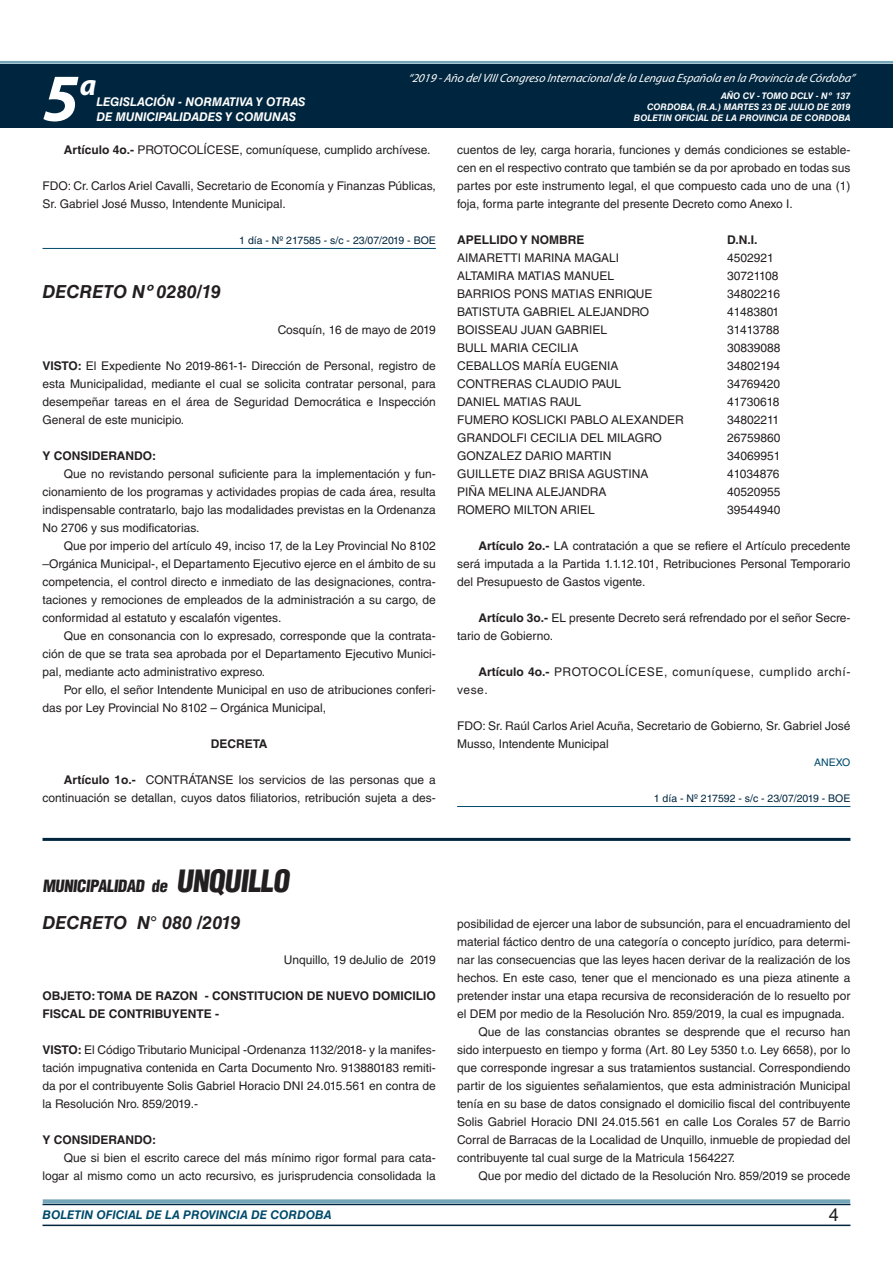
<style>
.page{position:relative;width:893px;height:1263px;background:#fff}
.page>*{position:absolute;margin:0;border:0;box-sizing:border-box;transform-origin:0 0}
.t1{font:italic 700 67.5px "Myriad Pro";color:#fff}
.t2{font:900 condensed 30px "Helvetica LT Std";color:#231f20}
.t3{font:italic 700 30px "Myriad Pro";color:#fff}
.t4{font:italic 700 18px "Helvetica LT Std";color:#231f20}
.t5{font:18px "Helvetica LT Std";color:#231f20}
.t6{font:900 condensed 16.5px "Helvetica LT Std";color:#231f20}
.t7{font:12px/18px "Helvetica LT Std";color:#231f20;text-align:justify}
.t8{font:700 12px/18px "Helvetica LT Std";color:#231f20}
.t9{font:italic 12px "Myriad Pro";color:#fff}
.t10{font:12px/18px "Helvetica LT Std";letter-spacing:.05em;color:#231f20}
.t11{font:italic 700 12px "Helvetica LT Std";color:#fff}
.t12{font:italic 700 12px "Helvetica LT Std";color:#004b6c}
.t13{font:10.5px "Helvetica LT Std";color:#00263f}
.t14{font:10.5px "Helvetica LT Std";color:#004b6c}
.t15{font:italic 700 9px/10.8px "Helvetica LT Std";color:#fff;text-align:right}
.s1{font-weight:700}
</style>
<div class="page">
<div style="left:0;top:61px;width:893px;height:6px;background:#fff;opacity:.75"></div>
<div style="left:0;top:64px;width:893px;height:64px;background:#00263f"></div>
<hr style="left:43px;top:1224px;width:807px;height:2px;background:#00263f">
<div style="left:42px;top:1198px;width:809px;height:8px;background:#fff;opacity:.75"></div>
<hr style="left:43px;top:248px;width:393px;height:1px;background:#004b6c">
<hr style="left:457px;top:806px;width:393px;height:1px;background:#004b6c">
<hr style="left:43px;top:838px;width:807px;height:3px;background:#00263f">
<h1 class="t1" style="left:43px;top:54px;width:38px">5</h1>
<h2 class="t3" style="left:80px;top:66px;width:18px">a</h2>
<p class="t11" style="left:96px;top:95px;width:211px">LEGISLACIÓN - NORMATIVA Y OTRAS</p>
<p class="t11" style="left:96px;top:109px;width:201px">DE MUNICIPALIDADES Y COMUNAS</p>
<p class="t9" style="left:408px;top:71px;width:448px">“2019 -Año delVIIICongreso Internacionalde la Lengua Esp añola en la Provincia de Córdoba”</p>
<p class="t15" style="left:634px;top:91px;width:218px">AÑO CV - TOMO DCLV - Nº 137<br>CORDOBA, (R.A.) MARTES 23 DE JULIO DE 2019<br>BOLETIN OFICIAL DE LA PROVINCIA DE CORDOBA</p>
<p class="t7" style="left:64px;top:141px;width:368px"><span class="s1">Artículo 4o.-</span> PROTOCOLÍCESE, comuníquese, cumplido archívese.</p>
<p class="t7" style="left:43px;top:177px;width:395px">FDO: Cr. Carlos Ariel Cavalli, Secretario de Economía y Finanzas Públicas,<br>Sr. Gabriel José Musso, Intendente Municipal.</p>
<p class="t13" style="left:239px;top:234px;width:198px">1 día - Nº 217585 - s/c - 23/07/2019 - BOE</p>
<h3 class="t4" style="left:43px;top:280px;width:180px">DECRETO Nº 0280/19</h3>
<p class="t7" style="left:278px;top:321px;width:160px">Cosquín, 16 de mayo de 2019</p>
<p class="t7" style="left:43px;top:357px;width:395px"><span class="s1">VISTO:</span> El Expediente No 2019-861-1- Dirección de Personal, registro de esta Municipalidad, mediante el cual se solicita contratar personal, para desempeñar tareas en el área de Seguridad Democrática e Inspección General de este municipio.</p>
<p class="t8" style="left:43px;top:446px;width:115px">Y CONSIDERANDO:</p>
<p class="t7" style="left:43px;top:465px;width:395px;text-indent:21px">Que no revistando personal suficiente para la implementación y fun&shy;cionamiento de los programas y actividades propias de cada área, resulta indispensable contratarlo, bajo las modalidades previstas en la Ordenanza No 2706 y sus modificatorias.</p>
<p class="t7" style="left:43px;top:537px;width:395px;text-indent:21px">Que por imperio del artículo 49, inciso 17, de la Ley Provincial No 8102 –Orgánica Municipal-, el Departamento Ejecutivo ejerce en el ámbito de su competencia, el control directo e inmediato de las designaciones, contra&shy;taciones y remociones de empleados de la administración a su cargo, de conformidad al estatuto y escalafón vigentes.</p>
<p class="t7" style="left:43px;top:627px;width:395px;text-indent:21px">Que en consonancia con lo expresado, corresponde que la contrata&shy;ción de que se trata sea aprobada por el Departamento Ejecutivo Munici&shy;pal, mediante acto administrativo expreso.</p>
<p class="t7" style="left:43px;top:681px;width:395px;text-indent:21px">Por ello, el señor Intendente Municipal en uso de atribuciones conferi&shy;das por Ley Provincial No 8102 – Orgánica Municipal,</p>
<p class="t8" style="left:211px;top:734px;width:58px">DECRETA</p>
<p class="t7" style="left:43px;top:771px;width:395px;text-align:right"><span class="s1">Artículo 1o.-</span> CONTRÁTANSE los servicios de las personas que a continuación se detallan, cuyos datos filiatorios, retribución sujeta a des-</p>
<p class="t7" style="left:457px;top:141px;width:395px">cuentos de ley, carga horaria, funciones y demás condiciones se estable&shy;cen en el respectivo contrato que también se da por aprobado en todas sus partes por este instrumento legal, el que compuesto cada uno de una (1) foja, forma parte integrante del presente Decreto como Anexo I.</p>
<p class="t8" style="left:457px;top:230px;width:129px">APELLIDO Y NOMBRE</p>
<p class="t8" style="left:727px;top:230px;width:32px">D.N.I.</p>
<p class="t7" style="left:457px;top:249px;width:164px">AIMARETTI MARINA MAGALI</p>
<p class="t7" style="left:727px;top:249px;width:48px">4502921</p>
<p class="t7" style="left:457px;top:267px;width:158px">ALTAMIRA MATIAS MANUEL</p>
<p class="t7" style="left:727px;top:267px;width:53px">30721108</p>
<p class="t7" style="left:457px;top:285px;width:197px">BARRIOS PONS MATIAS ENRIQUE</p>
<p class="t7" style="left:727px;top:285px;width:54px">34802216</p>
<p class="t7" style="left:457px;top:303px;width:194px">BATISTUTA GABRIEL ALEJANDRO</p>
<p class="t7" style="left:727px;top:303px;width:53px">41483801</p>
<p class="t7" style="left:457px;top:321px;width:152px">BOISSEAU JUAN GABRIEL</p>
<p class="t7" style="left:727px;top:321px;width:54px">31413788</p>
<p class="t7" style="left:457px;top:339px;width:123px">BULL MARIA CECILIA</p>
<p class="t7" style="left:727px;top:339px;width:55px">30839088</p>
<p class="t7" style="left:457px;top:357px;width:163px">CEBALLOS MARÍA EUGENIA</p>
<p class="t7" style="left:727px;top:357px;width:54px">34802194</p>
<p class="t7" style="left:457px;top:375px;width:165px">CONTRERAS CLAUDIO PAUL</p>
<p class="t7" style="left:727px;top:375px;width:54px">34769420</p>
<p class="t7" style="left:457px;top:393px;width:125px">DANIEL MATIAS RAUL</p>
<p class="t7" style="left:727px;top:393px;width:54px">41730618</p>
<p class="t7" style="left:457px;top:411px;width:228px">FUMERO KOSLICKI PABLO ALEXANDER</p>
<p class="t7" style="left:727px;top:411px;width:53px">34802211</p>
<p class="t7" style="left:457px;top:429px;width:206px">GRANDOLFI CECILIA DEL MILAGRO</p>
<p class="t7" style="left:727px;top:429px;width:55px">26759860</p>
<p class="t7" style="left:457px;top:447px;width:156px">GONZALEZ DARIO MARTIN</p>
<p class="t7" style="left:727px;top:447px;width:55px">34069951</p>
<p class="t7" style="left:457px;top:465px;width:193px">GUILLETE DIAZ BRISA AGUSTINA</p>
<p class="t7" style="left:727px;top:465px;width:54px">41034876</p>
<p class="t7" style="left:457px;top:483px;width:151px">PIÑA MELINA ALEJANDRA</p>
<p class="t7" style="left:727px;top:483px;width:55px">40520955</p>
<p class="t7" style="left:457px;top:501px;width:139px">ROMERO MILTON ARIEL</p>
<p class="t7" style="left:727px;top:501px;width:55px">39544940</p>
<p class="t7" style="left:457px;top:537px;width:395px;text-indent:21px"><span class="s1">Artículo 2o.-</span> LA contratación a que se refiere el Artículo precedente será imputada a la Partida 1.1.12.101, Retribuciones Personal Temporario del Presupuesto de Gastos vigente.</p>
<p class="t7" style="left:457px;top:609px;width:395px;text-indent:21px"><span class="s1">Artículo 3o.-</span> EL presente Decreto será refrendado por el señor Secre&shy;tario de Gobierno.</p>
<p class="t10" style="left:457px;top:663px;width:395px;text-indent:21px"><span class="s1">Artículo 4o.-</span> PROTOCOLÍCESE, comuníquese, cumplido archí&shy;vese.</p>
<p class="t7" style="left:457px;top:717px;width:395px">FDO: Sr. Raúl Carlos Ariel Acuña, Secretario de Gobierno, Sr. Gabriel José<br>Musso, Intendente Municipal</p>
<p class="t14" style="left:814px;top:756px;width:38px">ANEXO</p>
<p class="t13" style="left:654px;top:792px;width:198px">1 día - Nº 217592 - s/c - 23/07/2019 - BOE</p>
<h3 class="t6" style="left:43px;top:875px;width:129px">MUNICIPALIDAD DE</h3>
<h2 class="t2" style="left:176px;top:862px;width:16px">UNQUILLO</h2>
<h3 class="t4" style="left:43px;top:912px;width:199px">DECRETO N° 080 /2019</h3>
<p class="t7" style="left:284px;top:951px;width:154px">Unquillo, 19 deJulio de 2019</p>
<p class="t8" style="left:43px;top:986px;width:395px">OBJETO: TOMA DE RAZON - CONSTITUCION DE NUEVO DOMICILIO<br>FISCAL DE CONTRIBUYENTE -</p>
<p class="t7" style="left:43px;top:1041px;width:395px"><span class="s1">VISTO:</span> El Código Tributario Municipal -Ordenanza 1132/2018- y la manifes&shy;tación impugnativa contenida en Carta Documento Nro. 913880183 remiti&shy;da por el contribuyente Solis Gabriel Horacio DNI 24.015.561 en contra de la Resolución Nro. 859/2019.-</p>
<p class="t8" style="left:43px;top:1130px;width:115px">Y CONSIDERANDO:</p>
<p class="t7" style="left:43px;top:1149px;width:395px;text-align:right">Que si bien el escrito carece del más mínimo rigor formal para cata&shy;logar al mismo como un acto recursivo, es jurisprudencia consolidada la</p>
<p class="t7" style="left:457px;top:915px;width:395px">posibilidad de ejercer una labor de subsunción, para el encuadramiento del</p>
<p class="t7" style="left:457px;top:933px;width:395px">material fáctico dentro de una categoría o concepto jurídico, para determi-</p>
<p class="t7" style="left:457px;top:951px;width:395px">nar las consecuencias que las leyes hacen derivar de la realización de los</p>
<p class="t7" style="left:457px;top:969px;width:395px">hechos. En este caso, tener que el mencionado es una pieza atinente a</p>
<p class="t7" style="left:457px;top:987px;width:395px">pretender instar una etapa recursiva de reconsideración de lo resuelto por</p>
<p class="t7" style="left:457px;top:1005px;width:389px">el DEM por medio de la Resolución Nro. 859/2019, la cual es impugnada.</p>
<p class="t7" style="left:478px;top:1023px;width:374px">Que de las constancias obrantes se desprende que el recurso han</p>
<p class="t7" style="left:457px;top:1041px;width:395px">sido interpuesto en tiempo y forma (Art. 80 Ley 5350 t.o. Ley 6658), por lo</p>
<p class="t7" style="left:457px;top:1059px;width:395px">que corresponde ingresar a sus tratamientos sustancial. Correspondiendo</p>
<p class="t7" style="left:457px;top:1077px;width:395px">partir de los siguientes señalamientos, que esta administración Municipal</p>
<p class="t7" style="left:457px;top:1095px;width:395px">tenía en su base de datos consignado el domicilio fiscal del contribuyente</p>
<p class="t7" style="left:457px;top:1113px;width:395px">Solis Gabriel Horacio DNI 24.015.561 en calle Los Corales 57 de Barrio</p>
<p class="t7" style="left:457px;top:1131px;width:395px">Corral de Barracas de la Localidad de Unquillo, inmueble de propiedad del</p>
<p class="t7" style="left:457px;top:1149px;width:279px">contribuyente tal cual surge de la Matricula 1564227.</p>
<p class="t7" style="left:478px;top:1167px;width:374px">Que por medio del dictado de la Resolución Nro. 859/2019 se procede</p>
<p class="t12" style="left:43px;top:1208px;width:290px">BOLETIN OFICIAL DE LA PROVINCIA DE CORDOBA</p>
<h3 class="t5" style="left:829px;top:1204px;width:12px">4</h3>
</div>
